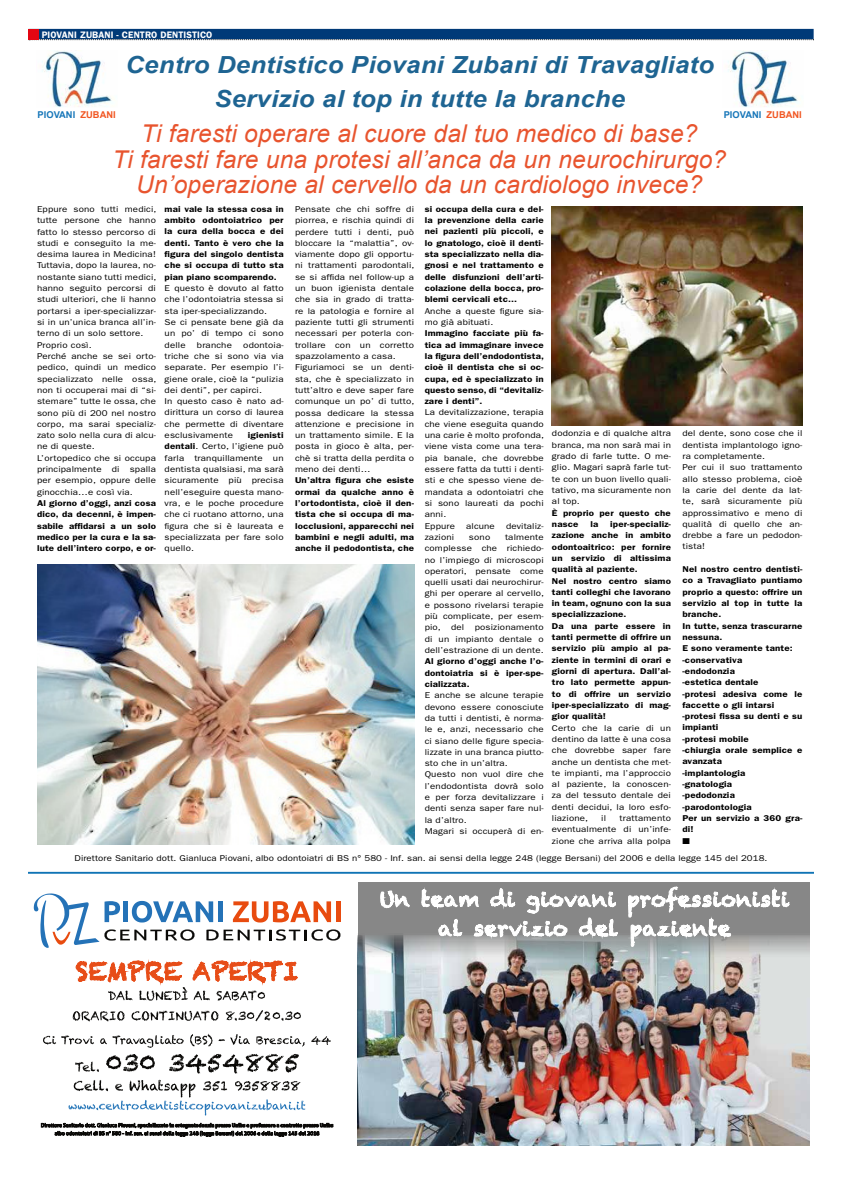
<style>
.page{position:relative;width:842px;height:1191px;background:#fff}
.page>*{position:absolute;margin:0;border:0;box-sizing:border-box;transform-origin:0 0}
.t1{font:italic 24.5px/25.4px "Arial";letter-spacing:.01em;color:#e8542e;text-align:center}
.t2{font:italic 700 23.6px/33.9px "Arial";letter-spacing:.01em;color:#1e6492;text-align:center;scale:1.09 1}
.t3{font:600 9.4px "ITC Franklin Gothic Std";letter-spacing:.005em;color:#fff}
.t4{font:700 9.4px "Arial";color:#1877b9}
.t5{font:8.5px/11.3px "ITC Franklin Gothic Std";letter-spacing:.015em;color:#000;scale:1.15 1}
.t6{font:600 8.5px/11.3px "ITC Franklin Gothic Std";letter-spacing:.015em;color:#000;text-align:justify;scale:1.15 1}
.t7{font:8.5px "ITC Franklin Gothic Std";letter-spacing:.015em;color:#000;scale:1.14 1}
.t8{font:8.5px "Zapf Dingbats";color:#000;scale:1.15 1}
.s1{color:#f15723}
.s2{font-weight:600}
</style>
<div class="page">
<div style="left:28px;top:29px;width:786px;height:10px;background:#003a78"></div>
<svg style="left:29px;top:39px;width:785px;height:1px"></svg>
<div style="left:28px;top:29px;width:11px;height:10px;background:#e30613"></div>
<img style="left:42px;top:51px;width:70px;height:56px">
<img style="left:728px;top:51px;width:70px;height:56px">
<hr style="left:28px;top:872px;width:786px;height:1px;background:#1074b5">
<svg style="left:76px;top:960px;width:221px;height:40px"></svg>
<svg style="left:73px;top:1011px;width:52px;height:10px"></svg>
<svg style="left:132px;top:1010px;width:87px;height:10px"></svg>
<svg style="left:226px;top:1010px;width:75px;height:11px"></svg>
<svg style="left:43px;top:1035px;width:51px;height:9px"></svg>
<svg style="left:100px;top:1035px;width:84px;height:12px"></svg>
<svg style="left:190px;top:1033px;width:23px;height:13px"></svg>
<svg style="left:219px;top:1034px;width:31px;height:10px"></svg>
<svg style="left:256px;top:1036px;width:49px;height:10px"></svg>
<svg style="left:311px;top:1036px;width:20px;height:9px"></svg>
<svg style="left:75px;top:1061px;width:24px;height:11px"></svg>
<svg style="left:106px;top:1054px;width:49px;height:17px"></svg>
<svg style="left:169px;top:1053px;width:130px;height:20px"></svg>
<svg style="left:68px;top:1079px;width:237px;height:36px"></svg>
<svg style="left:41px;top:1123px;width:292px;height:13px"></svg>
<svg style="left:34px;top:893px;width:306px;height:55px"></svg>
<div style="left:358px;top:882px;width:452px;height:89px;background:#878787"></div>
<img style="left:358px;top:908px;width:452px;height:237px">
<svg style="left:380px;top:890px;width:30px;height:18px"></svg>
<svg style="left:422px;top:888px;width:196px;height:49px"></svg>
<svg style="left:628px;top:886px;width:161px;height:60px"></svg>
<img style="left:552px;top:207px;width:251px;height:218px">
<img style="left:37px;top:564px;width:378px;height:281px">
<p class="t3" style="left:42px;top:29px;width:172px">PIOVANI ZUBANI - CENTRO DENTISTICO</p>
<h2 class="t2" style="left:125px;top:49px;width:541px">Centro Dentistico Piovani Zubani di Travagliato<br>Servizio al top in tutte la branche</h2>
<p class="t4" style="left:38px;top:108px;width:80px">PIOVANI <span class="s1">ZUBANI</span></p>
<p class="t4" style="left:724px;top:108px;width:80px">PIOVANI <span class="s1">ZUBANI</span></p>
<h1 class="t1" style="left:112px;top:121px;width:615px">Ti faresti operare al cuore dal tuo medico di base?<br>Ti faresti fare una protesi all’anca da un neurochirurgo?<br>Un’operazione al cervello da un cardiologo invece?</h1>
<p class="t5" style="left:37px;top:203px;width:105px">Eppure sono tutti medici, tutte persone che hanno fatto lo stesso percorso di studi e conseguito la me&shy;desima laurea in Medicina!<br>Tuttavia, dopo la laurea, no&shy;nostante siano tutti medici, hanno seguito percorsi di studi ulteriori, che li hanno portarsi a iper-specializzar&shy;si in un’unica branca all’in&shy;terno di un solo settore.<br>Proprio così.<br>Perché anche se sei orto&shy;pedico, quindi un medico specializzato nelle ossa, non ti occuperai mai di “si&shy;stemare” tutte le ossa, che sono più di 200 nel nostro corpo, ma sarai specializ&shy;zato solo nella cura di alcu&shy;ne di queste.<br>L’ortopedico che si occupa principalmente di spalla per esempio, oppure delle ginocchia…e così via.</p>
<p class="t6" style="left:37px;top:497px;width:105px">Al giorno d’oggi, anzi cosa dico, da decenni, è impen&shy;sabile affidarsi a un solo medico per la cura e la sa&shy;lute dell’intero corpo, e or-</p>
<p class="t6" style="left:165px;top:203px;width:105px">mai vale la stessa cosa in ambito odontoiatrico per la cura della bocca e dei denti. Tanto è vero che la figura del singolo dentista che si occupa di tutto sta pian piano scomparendo.</p>
<p class="t5" style="left:165px;top:282px;width:105px">E questo è dovuto al fatto che l’odontoiatria stessa si sta iper-specializzando.<br>Se ci pensate bene già da un po’ di tempo ci sono delle</p>
<p class="t5" style="left:165px;top:339px;width:105px;text-indent:79px">odontoia&shy;triche che si sono via via separate. Per esempio l’i&shy;giene orale, cioè la “pulizia dei denti”, per capirci.<br>In questo caso è nato ad&shy;dirittura un corso di laurea che permette di diventare esclusivamente</p>
<p class="t5" style="left:197px;top:339px;width:32px">branche</p>
<p class="t5" style="left:165px;top:429px;width:105px;text-align:justify;text-indent:83px"><span class="s2">igienisti dentali</span>. Certo, l’igiene può farla tranquillamente un dentista qualsiasi, ma sarà sicuramente più precisa nell’eseguire questa mano&shy;vra, e le poche procedure che ci ruotano attorno, una figura che si è laureata e specializzata per fare solo quello.</p>
<p class="t5" style="left:295px;top:203px;width:105px">Pensate che chi soffre di piorrea, e rischia quindi di perdere tutti i denti, può bloccare la “malattia”, ov&shy;viamente dopo gli opportu&shy;ni trattamenti parodontali, se si affida nel follow-up a un buon igienista dentale che sia in grado di tratta&shy;re la patologia e fornire al paziente tutti gli strumenti necessari per poterla con&shy;trollare con un corretto spazzolamento a casa.<br>Figuriamoci se un denti&shy;sta, che è specializzato in tutt’altro e deve saper fare comunque un po’ di tutto, possa dedicare la stessa attenzione e precisione in un trattamento simile. E la posta in gioco è alta, per&shy;chè si tratta della perdita o meno dei denti…</p>
<p class="t6" style="left:295px;top:475px;width:105px">Un’altra figura che esiste ormai da qualche anno è l’ortodontista, cioè il den&shy;tista che si occupa di ma&shy;locclusioni, apparecchi nei bambini e negli adulti, ma anche il pedodontista, che</p>
<p class="t6" style="left:425px;top:203px;width:105px">si occupa della cura e del&shy;la prevenzione della carie nei pazienti più piccoli, e lo gnatologo, cioè il denti&shy;sta specializzato nella dia&shy;gnosi e nel trattamento e delle disfunzioni dell’arti&shy;colazione della bocca, pro&shy;blemi cervicali etc...</p>
<p class="t5" style="left:425px;top:305px;width:105px">Anche a queste figure sia&shy;mo già abituati.</p>
<p class="t6" style="left:425px;top:328px;width:105px">Immagino facciate più fa&shy;tica ad immaginare invece la figura dell’endodontista, cioè il dentista che si oc&shy;cupa, ed è specializzato in questo senso, di “devitaliz&shy;zare i denti”.</p>
<p class="t5" style="left:425px;top:407px;width:105px">La devitalizzazione, terapia che viene eseguita quando una carie è molto profonda, viene vista come una tera&shy;pia banale, che dovrebbe essere fatta da tutti i denti&shy;sti e che spesso viene de&shy;mandata a odontoiatri che si sono laureati da pochi anni.<br>Eppure</p>
<p class="t5" style="left:466px;top:520px;width:27px">alcune</p>
<p class="t5" style="left:506px;top:520px;width:34px">devitaliz-</p>
<p class="t5" style="left:425px;top:531px;width:105px;text-align:justify;text-indent:80px">talmente complesse che richiedo&shy;no l’impiego di microscopi operatori, pensate come quelli usati dai neurochirur&shy;ghi per operare al cervello, e possono rivelarsi terapie più complicate, per esem&shy;pio, del posizionamento di un impianto dentale o dell’estrazione di un dente.</p>
<p class="t6" style="left:425px;top:656px;width:105px">Al giorno d’oggi anche l’o&shy;dontoiatria si è iper-spe&shy;cializzata.</p>
<p class="t5" style="left:425px;top:690px;width:105px">E anche se alcune terapie devono essere conosciute da tutti i dentisti, è norma&shy;le e, anzi, necessario che ci siano delle figure specia&shy;lizzate in una branca piutto&shy;sto che in un’altra.<br>Questo non vuol dire che l’endodontista dovrà solo e per forza devitalizzare i denti senza saper fare nul&shy;la d’altro.<br>Magari si occuperà di en-</p>
<p class="t5" style="left:425px;top:531px;width:27px">zazioni</p>
<p class="t5" style="left:469px;top:531px;width:20px">sono</p>
<p class="t5" style="left:552px;top:428px;width:105px;text-align:justify">dodonzia e di qualche altra branca, ma non sarà mai in grado di farle tutte. O me&shy;glio. Magari saprà farle tut&shy;te con un buon livello quali&shy;tativo, ma sicuramente non al top.</p>
<p class="t6" style="left:552px;top:507px;width:105px">È proprio per questo che nasce</p>
<p class="t6" style="left:552px;top:518px;width:105px;text-align:left;text-indent:58px">iper-specializ&shy;zazione anche in ambito odontoaitrico: per fornire un servizio di altissima qualità al paziente.<br>Nel nostro centro siamo tanti colleghi che lavorano in team, ognuno con la sua specializzazione.<br>Da una parte essere in tanti permette di offrire un servizio più ampio al pa&shy;ziente in termini di orari e giorni di apertura. Dall’al&shy;tro lato permette appun&shy;to di offrire un servizio iper-specializzato di mag&shy;gior qualità!</p>
<p class="t5" style="left:552px;top:722px;width:105px;text-align:justify">Certo che la carie di un dentino da latte è una cosa che dovrebbe saper fare anche un dentista che met&shy;te impianti, ma l’approccio al paziente, la conoscen&shy;za del tessuto dentale dei denti decidui, la loro esfo&shy;liazione,</p>
<p class="t6" style="left:590px;top:518px;width:8px">la</p>
<p class="t5" style="left:601px;top:812px;width:6px">il</p>
<p class="t5" style="left:552px;top:812px;width:105px;text-align:justify;text-indent:68px">trattamento eventualmente di un’infe&shy;zione che arriva alla polpa</p>
<p class="t5" style="left:682px;top:428px;width:106px">del dente, sono cose che il dentista implantologo igno&shy;ra completamente.<br>Per cui il suo trattamento allo stesso problema, cioè la carie del dente da lat&shy;te, sarà sicuramente più approssimativo e meno di qualità di quello che an&shy;drebbe a fare un pedodon&shy;tista!</p>
<p class="t6" style="left:682px;top:563px;width:106px;text-align:left">Nel nostro centro dentisti&shy;co a Travagliato puntiamo proprio a questo: offrire un servizio al top in tutte la branche.<br>In tutte, senza trascurarne nessuna.<br>E sono veramente tante: -conservativa<br>-endodonzia<br>-estetica dentale<br>-protesi adesiva come le faccette o gli intarsi -protesi fissa su denti e su impianti<br>-protesi mobile<br>-chiurgia orale semplice e avanzata<br>-implantologia<br>-gnatologia<br>-pedodonzia -parodontologia<br>Per un servizio a 360 gra&shy;di!</p>
<p class="t8" style="left:682px;top:836px;width:8px">■</p>
<p class="t7" style="left:75px;top:853px;width:609px">Direttore Sanitario dott. Gianluca Piovani, albo odontoiatri di BS n° 580 - Inf. san. ai sensi della legge 248 (legge Bersani) del 2006 e della legge 145 del 2018.</p>
</div>
